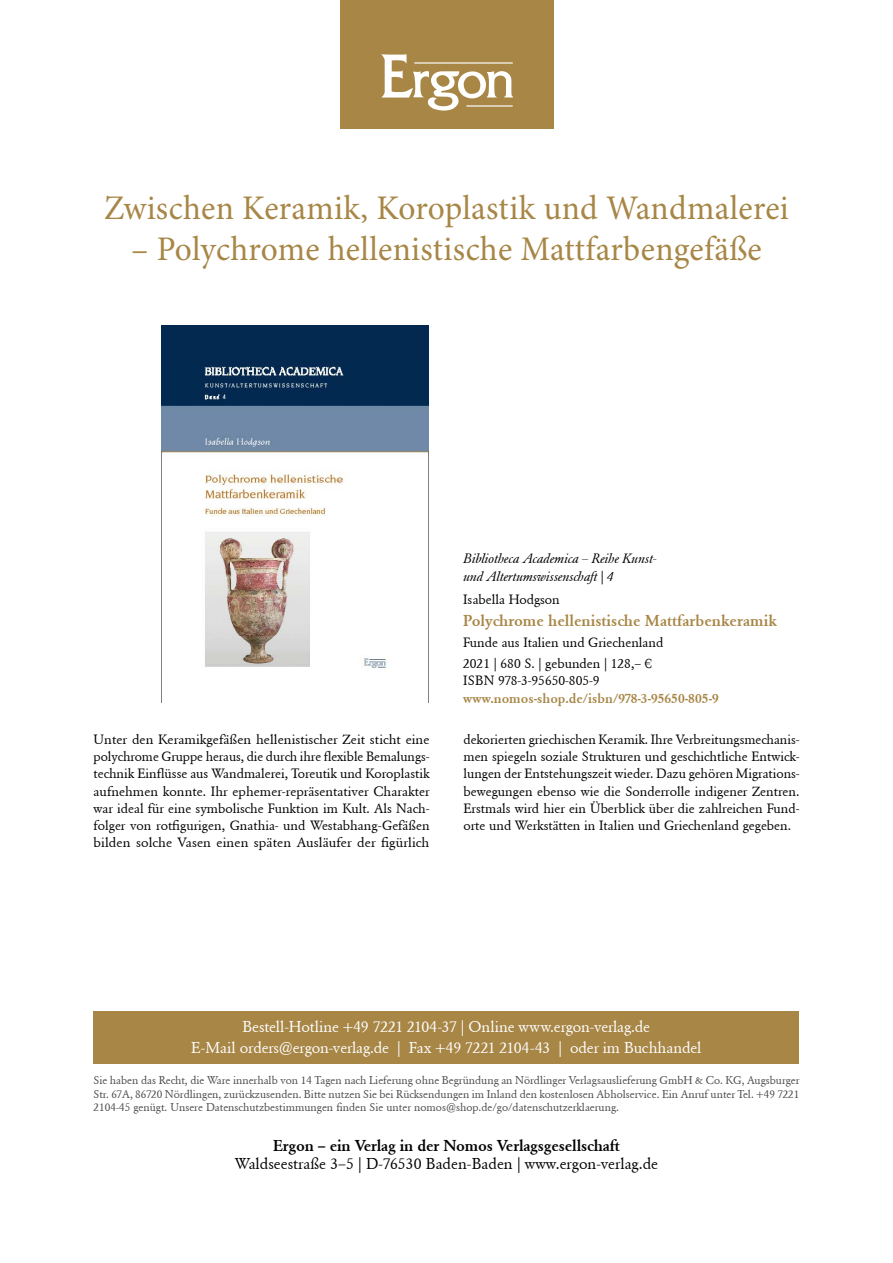
<style>
.page{position:relative;width:893px;height:1263px;background:#fff}
.page>*{position:absolute;margin:0;border:0;box-sizing:border-box;transform-origin:0 0}
.t1{font:34.5px "Minion Pro";letter-spacing:.005em;color:#a78646}
.t2{font:15.75px/21px "Ergon Unicode";letter-spacing:-.01em;color:#fff;text-align:center}
.t3{font:15.75px "Ergon Unicode";color:#000}
.t4{font:700 15.75px "Ergon Unicode";letter-spacing:-.01em;color:#000}
.t5{font:700 15.75px "Ergon Unicode";color:#a78646}
.t6{font:13.5px/17.2px "Ergon Unicode";color:#000;text-align:justify}
.t7{font:italic 13.5px/18px "Ergon Unicode";color:#000}
.t8{font:700 13.5px "Ergon Unicode";color:#a78646}
.t9{font:11.25px/13.5px "Ergon Unicode";color:#4a4a49;text-align:justify}
</style>
<div class="page">
<div style="left:340px;top:0;width:214px;height:129px;background:#a78646"></div>
<div style="left:94px;top:1011px;width:705px;height:52px;background:#a78646"></div>
<svg style="left:381px;top:54px;width:132px;height:57px"></svg>
<hr style="left:466px;top:105px;width:47px;height:2px;background:#fff">
<hr style="left:414px;top:62px;width:99px;height:2px;background:#fff">
<img style="left:161px;top:326px;width:267px;height:377px">
<h1 class="t1" style="left:104px;top:187px;width:686px">Zwischen Keramik, Koroplastik und Wandmalerei</h1>
<h1 class="t1" style="left:131px;top:228px;width:632px">– Polychrome hellenistische Mattfarbengefäße</h1>
<p class="t7" style="left:463px;top:549px;width:195px">Bibliotheca Academica – Reihe Kunst&shy;und Altertumswissenschaft | 4</p>
<p class="t6" style="left:463px;top:590px;width:98px">Isabella Hodgson</p>
<p class="t5" style="left:463px;top:610px;width:315px">Polychrome hellenistische Mattfarbenkeramik</p>
<p class="t6" style="left:463px;top:631px;width:202px;line-height:21.5px">Funde aus Italien und Griechenland<br>2021 | 680 S. | gebunden | 128,– €</p>
<p class="t6" style="left:463px;top:672px;width:138px">ISBN 978-3-95650-805-9</p>
<p class="t8" style="left:463px;top:689px;width:257px">www.nomos-shop.de/isbn/978-3-95650-805-9</p>
<p class="t6" style="left:94px;top:730px;width:338px">Unter den Keramikgefäßen hellenistischer Zeit sticht eine polychrome Gruppe heraus, die durch ihre flexible Bemalungs&shy;technik Einflüsse aus Wandmalerei, Toreutik und Koroplastik aufnehmen konnte. Ihr ephemer-repräsentativer Charakter war ideal für eine symbolische Funktion im Kult. Als Nach&shy;folger von rotfigurigen, Gnathia- und Westabhang-Gefäßen bilden solche Vasen einen späten Ausläufer der figürlich</p>
<p class="t6" style="left:463px;top:730px;width:337px">dekorierten griechischen Keramik. Ihre Verbreitungsmechanis&shy;men spiegeln soziale Strukturen und geschichtliche Entwick&shy;lungen der Entstehungszeit wieder. Dazu gehören Migrations&shy;bewegungen ebenso wie die Sonderrolle indigener Zentren.<br>Erstmals wird hier ein Überblick über die zahlreichen Fund&shy;orte und Werkstätten in Italien und Griechenland gegeben.</p>
<p class="t2" style="left:191px;top:1016px;width:512px">Bestell-Hotline +49 7221 2104-37 | Online www.ergon-verlag.de<br>E-Mail orders@ergon-verlag.de | Fax +49 7221 2104-43 | oder im Buchhandel</p>
<p class="t9" style="left:94px;top:1073px;width:707px">Sie haben das Recht, die Ware innerhalb von 14 Tagen nach Lieferung ohne Begründung an Nördlinger Verlagsauslieferung GmbH &amp; Co. KG, Augsburger Str. 67A, 86720 Nördlingen, zurückzusenden. Bitte nutzen Sie bei Rücksendungen im Inland den kostenlosen Abholservice. Ein Anruf unter Tel. +49 7221<br>2104-45 genügt. Unsere Datenschutzbestimmungen finden Sie unter nomos@shop.de/go/datenschutzerklaerung.</p>
<p class="t4" style="left:273px;top:1134px;width:348px">Ergon – ein Verlag in der Nomos Verlagsgesellschaft</p>
<p class="t3" style="left:235px;top:1153px;width:425px">Waldseestraße 3–5 | D-76530 Baden-Baden | www.ergon-verlag.de</p>
</div>
